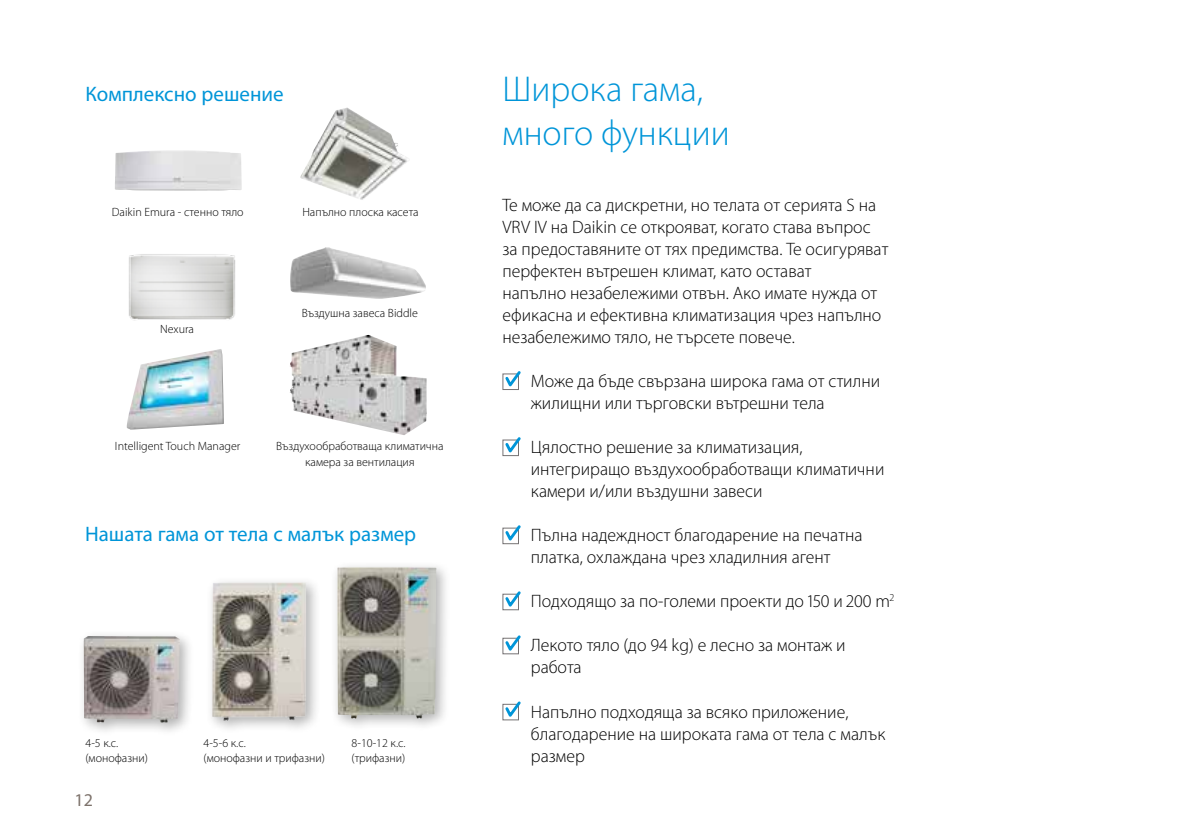
<style>
.page{position:relative;width:1191px;height:840px;background:#fff}
.page>*{position:absolute;margin:0;border:0;box-sizing:border-box;transform-origin:0 0}
.t1{font:300 36px/44px "Myriad Pro";color:#0095d8}
.t2{font:21px "Myriad Pro";color:#0095d8}
.t3{font:300 18px/22px "Myriad Pro";color:#000}
.t4{font:18px "Myriad Pro";color:#7d726b}
.t5{font:300 12px/16px "Myriad Pro";color:#000;text-align:center}
</style>
<div class="page">
<div style="left:502px;top:373px;width:17px;height:17px;border:1px solid #767374"></div>
<svg style="left:503px;top:371px;width:18px;height:19px"></svg>
<div style="left:502px;top:439px;width:17px;height:17px;border:1px solid #767374"></div>
<svg style="left:503px;top:437px;width:18px;height:19px"></svg>
<div style="left:502px;top:527px;width:17px;height:17px;border:1px solid #767374"></div>
<svg style="left:503px;top:525px;width:18px;height:19px"></svg>
<div style="left:502px;top:593px;width:17px;height:17px;border:1px solid #767374"></div>
<svg style="left:503px;top:591px;width:18px;height:19px"></svg>
<div style="left:502px;top:637px;width:17px;height:17px;border:1px solid #767374"></div>
<svg style="left:503px;top:635px;width:18px;height:19px"></svg>
<div style="left:502px;top:703px;width:17px;height:17px;border:1px solid #767374"></div>
<svg style="left:503px;top:701px;width:18px;height:19px"></svg>
<img style="left:129px;top:254px;width:107px;height:67px">
<div style="left:77px;top:628px;width:117px;height:108px;background:#000;opacity:.3"></div>
<img style="left:84px;top:635px;width:96px;height:87px">
<div style="left:206px;top:575px;width:115px;height:159px;background:#000;opacity:.3"></div>
<img style="left:212px;top:582px;width:94px;height:138px">
<div style="left:330px;top:560px;width:121px;height:172px;background:#000;opacity:.3"></div>
<img style="left:337px;top:567px;width:99px;height:151px">
<img style="left:290px;top:247px;width:136px;height:51px">
<img style="left:127px;top:349px;width:97px;height:80px">
<img style="left:290px;top:334px;width:137px;height:101px">
<img style="left:115px;top:150px;width:52px;height:37px">
<img style="left:300px;top:107px;width:108px;height:93px">
<p class="t2" style="left:85px;top:81px;width:200px">Комплексно решение</p>
<p class="t5" style="left:112px;top:204px;width:133px">Daikin Emura - стенно тяло</p>
<p class="t5" style="left:160px;top:321px;width:35px">Nexura</p>
<p class="t5" style="left:302px;top:204px;width:118px">Напълно плоска касета</p>
<p class="t5" style="left:302px;top:304px;width:118px">Въздушна завеса Biddle</p>
<p class="t5" style="left:115px;top:438px;width:127px">Intelligent Touch Manager</p>
<p class="t5" style="left:276px;top:438px;width:169px">Въздухообработваща климатична камера за вентилация</p>
<p class="t2" style="left:85px;top:521px;width:333px">Нашата гама от тела с малък размер</p>
<p class="t5" style="left:85px;top:734px;width:34px">4-5 к.с.</p>
<p class="t5" style="left:203px;top:734px;width:44px">4-5-6 к.с.</p>
<p class="t5" style="left:351px;top:734px;width:55px">8-10-12 к.с.</p>
<p class="t5" style="left:85px;top:749px;width:64px">(монофазни)</p>
<p class="t5" style="left:203px;top:749px;width:123px">(монофазни и трифазни)</p>
<p class="t5" style="left:351px;top:749px;width:55px">(трифазни)</p>
<p class="t4" style="left:75px;top:788px;width:20px">12</p>
<h1 class="t1" style="left:502px;top:67px;width:229px">Широка гама, много функции</h1>
<p class="t3" style="left:502px;top:194px;width:387px">Те може да са дискретни, но телата от серията S на VRV IV на Daikin се открояват, когато става въпрос за предоставяните от тях предимства. Те осигуряват перфектен вътрешен климат, като остават<br>напълно незабележими отвън. Ако имате нужда от ефикасна и ефективна климатизация чрез напълно незабележимо тяло, не търсете повече.</p>
<p class="t3" style="left:531px;top:370px;width:351px">Може да бъде свързана широка гама от стилни жилищни или търговски вътрешни тела</p>
<p class="t3" style="left:531px;top:436px;width:355px">Цялостно решение за климатизация, интегриращо въздухообработващи климатични камери и/или въздушни завеси</p>
<p class="t3" style="left:531px;top:524px;width:333px">Пълна надеждност благодарение на печатна платка, охлаждана чрез хладилния агент</p>
<p class="t3" style="left:531px;top:590px;width:365px">Подходящо за по-големи проекти до 150 и 200 m<sup>2</sup></p>
<p class="t3" style="left:531px;top:634px;width:316px">Лекото тяло (до 94 kg) е лесно за монтаж и работа</p>
<p class="t3" style="left:531px;top:700px;width:356px">Напълно подходяща за всяко приложение, благодарение на широката гама от тела с малък размер</p>
</div>
